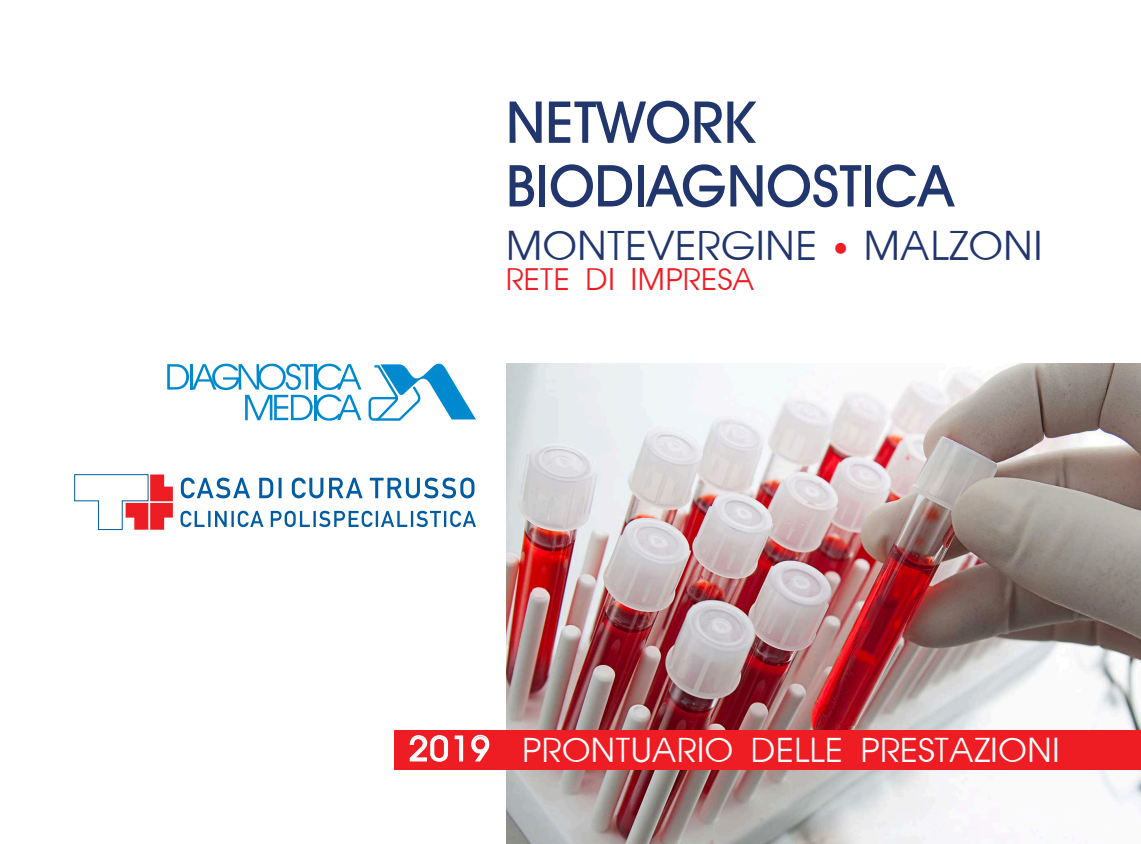
<style>
.page{position:relative;width:1141px;height:844px;background:#fff}
.page>*{position:absolute;margin:0;border:0;box-sizing:border-box;transform-origin:0 0}
.t1{font:500 58.1px "Avant Garde IT Cby BT";color:#22366e}
.t2{font:100 44.27px "Avant Garde";color:#22366e}
.t3{font:100 36.75px "Avant Garde";color:#fff}
.t4{font:100 33.25px "Avant Garde";color:#ee1d23}
.s1{font-family:"Arial";font-weight:900;font-size:33.25px;color:#ee1d23}
</style>
<div class="page">
<img style="left:506px;top:363px;width:635px;height:480px">
<div style="left:395px;top:729px;width:746px;height:40px;background:#ee1d23"></div>
<svg style="left:409px;top:735px;width:55px;height:27px"></svg>
<svg style="left:471px;top:734px;width:19px;height:28px"></svg>
<svg style="left:369px;top:363px;width:107px;height:57px"></svg>
<svg style="left:167px;top:363px;width:194px;height:57px"></svg>
<svg style="left:74px;top:474px;width:99px;height:56px"></svg>
<svg style="left:181px;top:510px;width:295px;height:17px"></svg>
<svg style="left:181px;top:477px;width:293px;height:21px"></svg>
<p class="t1" style="left:506px;top:87px;width:251px">NETWORK</p>
<p class="t1" style="left:506px;top:150px;width:449px">BIODIAGNOSTICA</p>
<p class="t2" style="left:506px;top:227px;width:539px">MONTEVERGINE <span class="s1">•</span> MALZONI</p>
<p class="t4" style="left:506px;top:265px;width:251px">RETE DI IMPRESA</p>
<p class="t3" style="left:410px;top:733px;width:81px">2019</p>
<p class="t3" style="left:522px;top:734px;width:540px">PRONTUARIO DELLE PRESTAZIONI</p>
</div>
